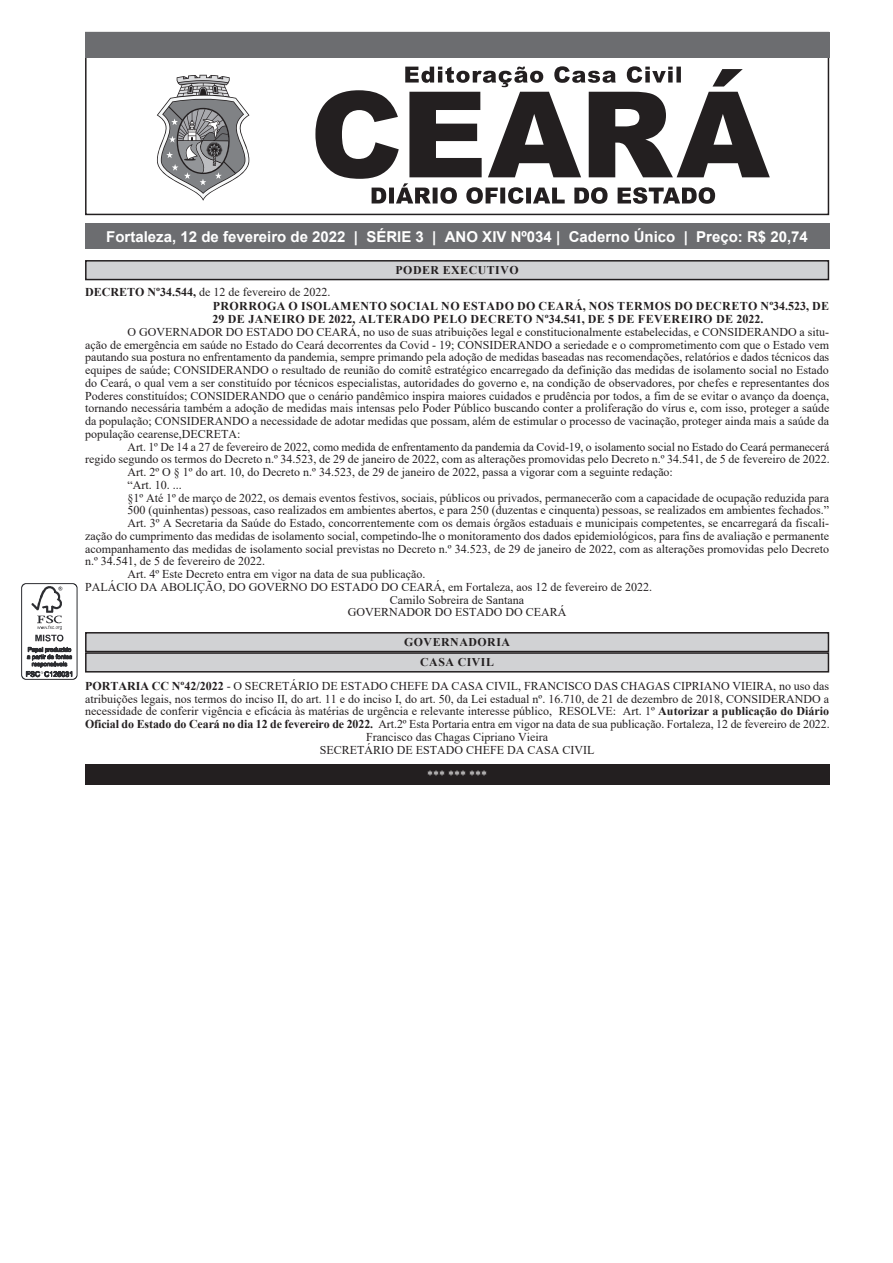
<style>
.page{position:relative;width:893px;height:1263px;background:#fff}
.page>*{position:absolute;margin:0;border:0;box-sizing:border-box;transform-origin:0 0}
.t1{font:700 15px "Arial";color:#fff}
.t2{font:12px/12.8px "Times New Roman";color:#231f20;text-align:justify}
.t3{font:700 12px/14.9px "Times New Roman";letter-spacing:.035em;color:#231f20}
.t4{font:12px "Times New Roman";color:#fff}
.t5{font:700 11.85px/20.2px "Times New Roman";letter-spacing:.045em;color:#231f20;text-align:center}
.s1{font-weight:400}
.s2{font-weight:700}
</style>
<div class="page">
<svg style="left:157px;top:75px;width:92px;height:126px"></svg>
<svg style="left:315px;top:69px;width:455px;height:110px"></svg>
<svg style="left:405px;top:66px;width:276px;height:21px"></svg>
<svg style="left:372px;top:183px;width:343px;height:21px"></svg>
<div style="left:85px;top:32px;width:744px;height:183px;border:2px solid #231f20"></div>
<div style="left:85px;top:32px;width:744px;height:25px;background:#6c6d70"></div>
<div style="left:85px;top:224px;width:744px;height:25px;background:#6c6d70"></div>
<svg style="left:21px;top:583px;width:56px;height:97px"></svg>
<div style="left:86px;top:261px;width:742px;height:19px;background:#d1d2d4"></div>
<div style="left:85px;top:260px;width:744px;height:20px;border:2px solid #231f20"></div>
<div style="left:86px;top:633px;width:742px;height:18px;background:#d1d2d4"></div>
<div style="left:85px;top:632px;width:744px;height:20px;border:2px solid #231f20"></div>
<div style="left:86px;top:653px;width:742px;height:19px;background:#d1d2d4"></div>
<div style="left:85px;top:652px;width:744px;height:20px;border:2px solid #231f20"></div>
<div style="left:85px;top:764px;width:744px;height:20px;background:#231f20"></div>
<p class="t1" style="left:106px;top:226px;width:703px">Fortaleza, 12 de fevereiro de 2022 | SÉRIE 3 | ANO XIV Nº034 | Caderno Único | Preço: R$ 20,74</p>
<p class="t5" style="left:395px;top:260px;width:125px">PODER EXECUTIVO</p>
<p class="t3" style="left:213px;top:284px;width:618px;text-indent:-128px">DECRETO Nº34.544, <span class="s1">de 12 de fevereiro de 2022.<br></span>PRORROGA O ISOLAMENTO SOCIAL NO ESTADO DO CEARÁ, NOS TERMOS DO DECRETO Nº34.523, DE</p>
<p class="t3" style="left:213px;top:311px;width:552px">29 DE JANEIRO DE 2022, ALTERADO PELO DECRETO Nº34.541, DE 5 DE FEVEREIRO DE 2022.</p>
<p class="t2" style="left:85px;top:325px;width:746px;text-indent:43px">O GOVERNADOR DO ESTADO DO CEARÁ, no uso de suas atribuições legal e constitucionalmente estabelecidas, e CONSIDERANDO a situ&shy;ação de emergência em saúde no Estado do Ceará decorrentes da Covid - 19; CONSIDERANDO a seriedade e o comprometimento com que o Estado vem pautando sua postura no enfrentamento da pandemia, sempre primando pela adoção de medidas baseadas nas recomendações, relatórios e dados técnicos das equipes de saúde; CONSIDERANDO o resultado de reunião do comitê estratégico encarregado da definição das medidas de isolamento social no Estado do Ceará, o qual vem a ser constituído por técnicos especialistas, autoridades do governo e, na condição de observadores, por chefes e representantes dos Poderes constituídos; CONSIDERANDO que o cenário pandêmico inspira maiores cuidados e prudência por todos, a fim de se evitar o avanço da doença, tornando necessária também a adoção de medidas mais intensas pelo Poder Público buscando conter a proliferação do vírus e, com isso, proteger a saúde da população; CONSIDERANDO a necessidade de adotar medidas que possam, além de estimular o processo de vacinação, proteger ainda mais a saúde da população cearense,DECRETA:</p>
<p class="t2" style="left:128px;top:440px;width:703px">Art. 1º De 14 a 27 de fevereiro de 2022, como medida de enfrentamento da pandemia da Covid-19, o isolamento social no Estado do Ceará permanecerá</p>
<p class="t2" style="left:85px;top:453px;width:746px">regido segundo os termos do Decreto n.º 34.523, de 29 de janeiro de 2022, com as alterações promovidas pelo Decreto n.º 34.541, de 5 de fevereiro de 2022.</p>
<p class="t2" style="left:128px;top:465px;width:547px">Art. 2º O § 1º do art. 10, do Decreto n.º 34.523, de 29 de janeiro de 2022, passa a vigorar com a seguinte redação:</p>
<p class="t2" style="left:128px;top:478px;width:56px">“Art. 10. ...</p>
<p class="t2" style="left:128px;top:491px;width:703px">§1º Até 1º de março de 2022, os demais eventos festivos, sociais, públicos ou privados, permanecerão com a capacidade de ocupação reduzida para</p>
<p class="t2" style="left:128px;top:504px;width:703px">500 (quinhentas) pessoas, caso realizados em ambientes abertos, e para 250 (duzentas e cinquenta) pessoas, se realizados em ambientes fechados.”</p>
<p class="t2" style="left:128px;top:516px;width:703px">Art. 3º A Secretaria da Saúde do Estado, concorrentemente com os demais órgãos estaduais e municipais competentes, se encarregará da fiscali-</p>
<p class="t2" style="left:85px;top:529px;width:746px">zação do cumprimento das medidas de isolamento social, competindo-lhe o monitoramento dos dados epidemiológicos, para fins de avaliação e permanente</p>
<p class="t2" style="left:85px;top:542px;width:746px">acompanhamento das medidas de isolamento social previstas no Decreto n.º 34.523, de 29 de janeiro de 2022, com as alterações promovidas pelo Decreto</p>
<p class="t2" style="left:85px;top:555px;width:182px">n.º 34.541, de 5 de fevereiro de 2022.</p>
<p class="t2" style="left:128px;top:567px;width:299px">Art. 4º Este Decreto entra em vigor na data de sua publicação.</p>
<p class="t2" style="left:85px;top:580px;width:569px">PALÁCIO DA ABOLIÇÃO, DO GOVERNO DO ESTADO DO CEARÁ, em Fortaleza, aos 12 de fevereiro de 2022.</p>
<p class="t2" style="left:390px;top:593px;width:136px">Camilo Sobreira de Santana</p>
<p class="t2" style="left:348px;top:606px;width:220px">GOVERNADOR DO ESTADO DO CEARÁ</p>
<p class="t5" style="left:404px;top:632px;width:107px">GOVERNADORIA<br>CASA CIVIL</p>
<p class="t2" style="left:85px;top:679px;width:746px;text-align:center"><span class="s2">PORTARIA CC Nº42/2022</span> - O SECRETÁRIO DE ESTADO CHEFE DA CASA CIVIL, FRANCISCO DAS CHAGAS CIPRIANO VIEIRA, no uso das atribuições legais, nos termos do inciso II, do art. 11 e do inciso I, do art. 50, da Lei estadual nº. 16.710, de 21 de dezembro de 2018, CONSIDERANDO a necessidade de conferir vigência e eficácia às matérias de urgência e relevante interesse público, RESOLVE: Art. 1º <span class="s2">Autorizar a publicação do Diário Oficial do Estado do Ceará no dia 12 de fevereiro de 2022.</span> Art.2º Esta Portaria entra em vigor na data de sua publicação. Fortaleza, 12 de fevereiro de 2022.<br>Francisco das Chagas Cipriano Vieira<br>SECRETÁRIO DE ESTADO CHEFE DA CASA CIVIL</p>
<p class="t4" style="left:427px;top:766px;width:61px">*** *** ***</p>
</div>
